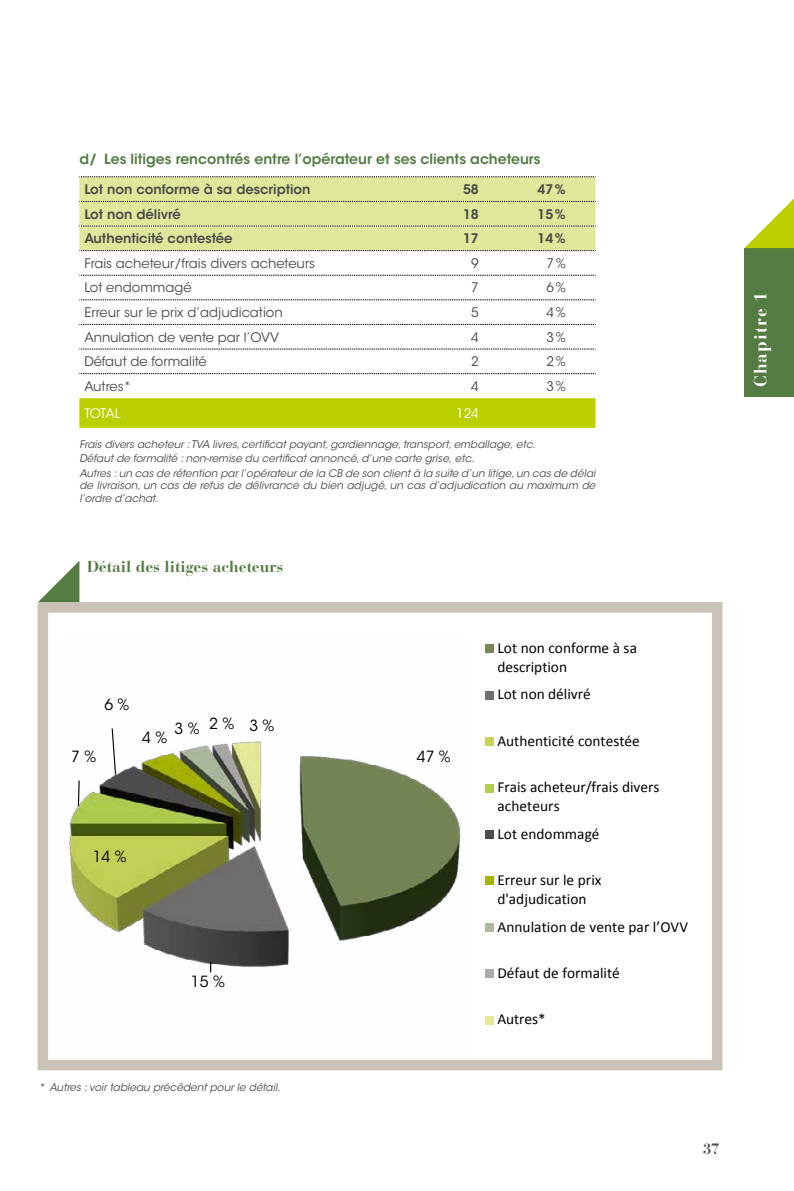
<style>
.page{position:relative;width:794px;height:1191px;background:#fff}
.page>*{position:absolute;margin:0;border:0;box-sizing:border-box;transform-origin:0 0}
.t1{font:700 17.5px "Bauer Bodoni Std";letter-spacing:.06em;color:#fff}
.t2{font:700 15.75px "Bauer Bodoni Std";color:#537b42}
.t3{font:15.4px/18.9px "Calibri";color:#050008}
.t4{font:15.4px "ITC Avant Garde Std";color:#050008}
.t5{font:700 14.88px "Bauer Bodoni Std";color:#4a4a49}
.Titre_4{font:600 14px "ITC Avant Garde Std";color:#537b42}
.Tableau_entrée{font:13.12px "ITC Avant Garde Std";color:#4a4a49}
.Tableau_entrée-2{font:600 13.12px "ITC Avant Garde Std";color:#4a4a49}
.Tableau_chiffres{font:13.12px "ITC Avant Garde Std";color:#4a4a49}
.Tableau_chiffres-2{font:600 13.12px "ITC Avant Garde Std";color:#4a4a49}
.Tableau_tétière{font:13.12px "ITC Avant Garde Std";letter-spacing:-.025em;color:#fff}
.Tableau_note{font:italic 10.5px/12.2px "ITC Avant Garde Std";color:#4a4a49;text-align:justify}
</style>
<div class="page">
<div style="left:744px;top:248px;width:50px;height:149px;background:#537b42"></div>
<svg style="left:744px;top:198px;width:50px;height:50px"></svg>
<div style="left:79px;top:177px;width:516px;height:73px;background:#e0e79b"></div>
<svg style="left:79px;top:398px;width:516px;height:30px;background:#bdcf04"></svg>
<svg style="left:79px;top:201px;width:517px;height:1px"></svg>
<svg style="left:79px;top:226px;width:517px;height:1px"></svg>
<svg style="left:79px;top:250px;width:517px;height:1px"></svg>
<svg style="left:79px;top:275px;width:517px;height:1px"></svg>
<svg style="left:79px;top:299px;width:517px;height:1px"></svg>
<svg style="left:79px;top:324px;width:517px;height:1px"></svg>
<svg style="left:79px;top:349px;width:517px;height:1px"></svg>
<svg style="left:79px;top:373px;width:517px;height:1px"></svg>
<svg style="left:79px;top:176px;width:517px;height:1px"></svg>
<img style="left:69px;top:741px;width:392px;height:226px">
<svg style="left:77px;top:728px;width:135px;height:245px"></svg>
<div style="left:485px;top:644px;width:9px;height:9px;background:#768757"></div>
<div style="left:485px;top:691px;width:9px;height:8px;background:#706f6f"></div>
<div style="left:485px;top:737px;width:9px;height:9px;background:#c6d157"></div>
<div style="left:485px;top:784px;width:9px;height:8px;background:#afcd4f"></div>
<div style="left:485px;top:830px;width:9px;height:8px;background:#4d4d4d"></div>
<div style="left:485px;top:876px;width:9px;height:9px;background:#a6b302"></div>
<div style="left:485px;top:923px;width:9px;height:8px;background:#acb99d"></div>
<div style="left:485px;top:969px;width:9px;height:9px;background:#aaa"></div>
<div style="left:485px;top:1016px;width:9px;height:8px;background:#e5e99b"></div>
<div style="left:38px;top:602px;width:684px;height:468px;border:10px solid #cac1b7"></div>
<p class="Titre_4" style="left:79px;top:150px;width:463px">d/ Les litiges rencontrés entre l’opérateur et ses clients acheteurs</p>
<p class="Tableau_entrée-2" style="left:84px;top:181px;width:228px">Lot non conforme à sa description</p>
<p class="Tableau_chiffres-2" style="left:463px;top:181px;width:17px">58</p>
<p class="Tableau_chiffres-2" style="left:537px;top:181px;width:30px">47%</p>
<p class="Tableau_entrée-2" style="left:84px;top:205px;width:98px">Lot non délivré</p>
<p class="Tableau_chiffres-2" style="left:463px;top:205px;width:17px">18</p>
<p class="Tableau_chiffres-2" style="left:537px;top:205px;width:30px">15%</p>
<p class="Tableau_entrée-2" style="left:84px;top:230px;width:150px">Authenticité contestée</p>
<p class="Tableau_chiffres-2" style="left:463px;top:230px;width:17px">17</p>
<p class="Tableau_chiffres-2" style="left:537px;top:230px;width:30px">14%</p>
<p class="Tableau_entrée" style="left:84px;top:255px;width:232px">Frais acheteur/frais divers acheteurs</p>
<p class="Tableau_chiffres" style="left:471px;top:255px;width:9px">9</p>
<p class="Tableau_chiffres" style="left:546px;top:255px;width:21px">7%</p>
<p class="Tableau_entrée" style="left:84px;top:280px;width:109px">Lot endommagé</p>
<p class="Tableau_chiffres" style="left:471px;top:280px;width:9px">7</p>
<p class="Tableau_chiffres" style="left:546px;top:280px;width:21px">6%</p>
<p class="Tableau_entrée" style="left:84px;top:304px;width:200px">Erreur sur le prix d’adjudication</p>
<p class="Tableau_chiffres" style="left:471px;top:304px;width:9px">5</p>
<p class="Tableau_chiffres" style="left:546px;top:304px;width:21px">4%</p>
<p class="Tableau_entrée" style="left:84px;top:329px;width:196px">Annulation de vente par l’OVV</p>
<p class="Tableau_chiffres" style="left:471px;top:329px;width:9px">4</p>
<p class="Tableau_chiffres" style="left:546px;top:329px;width:21px">3%</p>
<p class="Tableau_entrée" style="left:84px;top:353px;width:124px">Défaut de formalité</p>
<p class="Tableau_chiffres" style="left:471px;top:353px;width:9px">2</p>
<p class="Tableau_chiffres" style="left:546px;top:353px;width:21px">2%</p>
<p class="Tableau_entrée" style="left:84px;top:378px;width:49px">Autres*</p>
<p class="Tableau_chiffres" style="left:471px;top:378px;width:9px">4</p>
<p class="Tableau_chiffres" style="left:546px;top:378px;width:21px">3%</p>
<p class="Tableau_tétière" style="left:84px;top:405px;width:38px">TOTAL</p>
<p class="Tableau_tétière" style="left:456px;top:405px;width:24px">124</p>
<p class="Tableau_note" style="left:79px;top:438px;width:458px">Frais divers acheteur : TVA livres, certificat payant, gardiennage, transport, emballage, etc.</p>
<p class="Tableau_note" style="left:79px;top:452px;width:396px">Défaut de formalité : non-remise du certificat annoncé, d’une carte grise, etc.</p>
<p class="Tableau_note" style="left:79px;top:467px;width:517px">Autres : un cas de rétention par l’opérateur de la CB de son client à la suite d’un litige, un cas de délai de livraison, un cas de refus de délivrance du bien adjugé, un cas d’adjudication au maximum de l’ordre d’achat.</p>
<p class="t2" style="left:87px;top:557px;width:198px">Détail des litiges acheteurs</p>
<p class="t4" style="left:104px;top:694px;width:26px">6 %</p>
<p class="t4" style="left:71px;top:746px;width:26px">7 %</p>
<p class="t4" style="left:142px;top:728px;width:26px">4 %</p>
<p class="t4" style="left:174px;top:715px;width:101px">3% 2% 3%</p>
<p class="t4" style="left:93px;top:847px;width:35px">14 %</p>
<p class="t4" style="left:191px;top:972px;width:35px">15 %</p>
<p class="Tableau_note" style="left:38px;top:1081px;width:243px">* Autres : voir tableau précédent pour le détail.</p>
<p class="t4" style="left:417px;top:746px;width:35px">47 %</p>
<p class="t3" style="left:497px;top:638px;width:141px">Lot non conforme à sa description</p>
<p class="t3" style="left:497px;top:685px;width:95px">Lot non délivré</p>
<p class="t3" style="left:497px;top:731px;width:144px">Authenticité contestée</p>
<p class="t3" style="left:497px;top:777px;width:164px">Frais acheteur/frais divers acheteurs</p>
<p class="t3" style="left:497px;top:824px;width:104px">Lot endommagé</p>
<p class="t3" style="left:497px;top:870px;width:106px">Erreur sur le prix d'adjudication</p>
<p class="t3" style="left:497px;top:917px;width:192px">Annulation de vente par l’OVV</p>
<p class="t3" style="left:497px;top:963px;width:124px">Défaut de formalité</p>
<p class="t3" style="left:497px;top:1010px;width:50px">Autres*</p>
<h3 class="t5" style="left:703px;top:1140px;width:18px">37</h3>
<h1 class="t1" style="left:750px;top:387px;width:97px;rotate:-90deg">Chapitre 1</h1>
</div>
